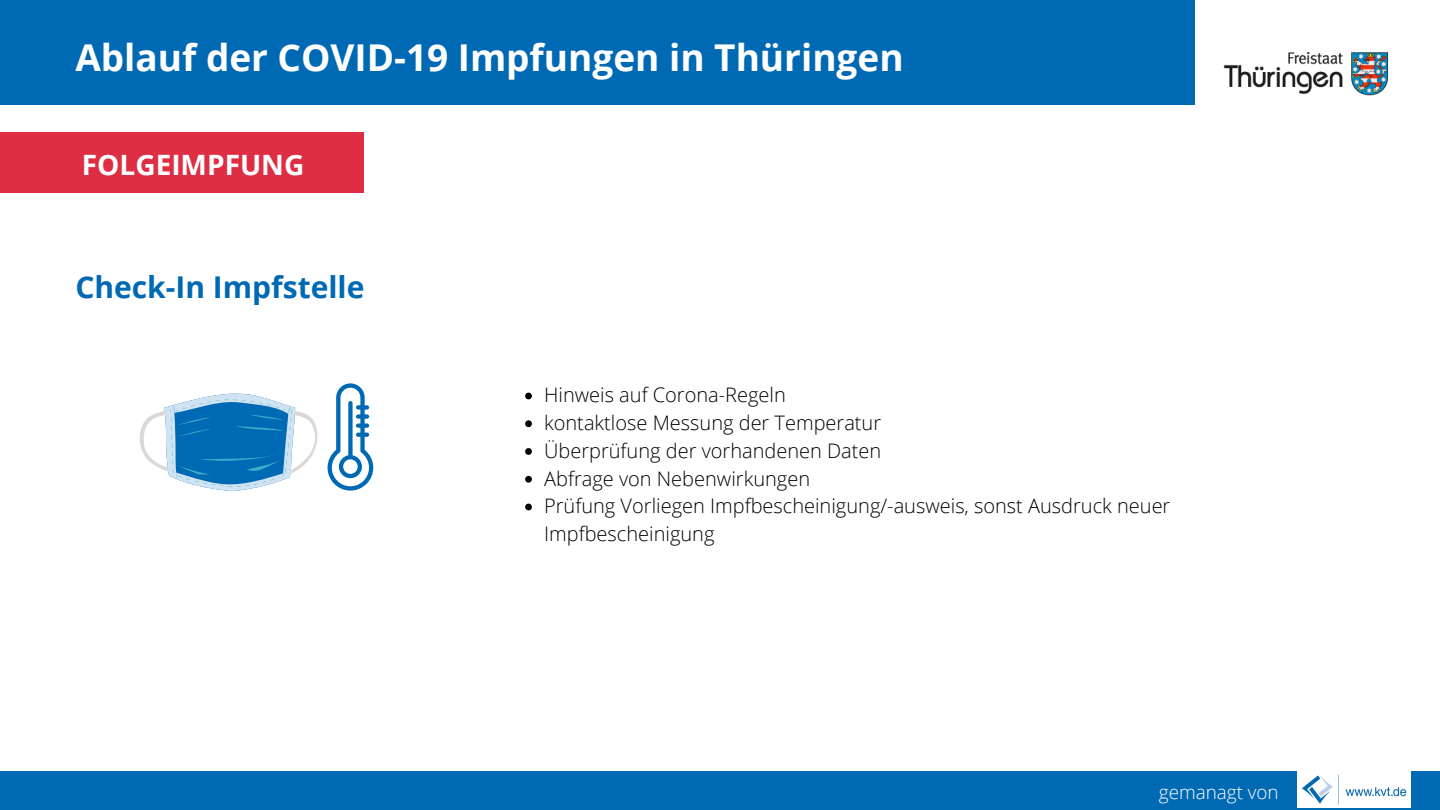
<style>
.page{position:relative;width:1440px;height:810px;background:#fff}
.page>*{position:absolute;margin:0;border:0;box-sizing:border-box;transform-origin:0 0}
.t1{font:700 37px "Open Sans";color:#fff}
.t2{font:700 30px "Open Sans";color:#0069b4}
.t3{font:700 28px "Open Sans";color:#fff}
.t4{font:300 20px/27.8px "Open Sans";color:#000}
.t5{font:300 18.9px "Open Sans";color:#fff}
</style>
<div class="page">
<div style="left:0;top:0;width:1194px;height:104px;background:#0069b4"></div>
<img style="left:1223px;top:52px;width:165px;height:44px">
<div style="left:0;top:771px;width:1440px;height:39px;background:#0069b4"></div>
<img style="left:1298px;top:772px;width:113px;height:36px">
<div style="left:0;top:132px;width:364px;height:60px;background:#dd2e44"></div>
<svg style="left:139px;top:394px;width:179px;height:97px"></svg>
<svg style="left:328px;top:383px;width:45px;height:108px"></svg>
<svg style="left:525px;top:393px;width:7px;height:6px"></svg>
<svg style="left:525px;top:420px;width:7px;height:7px"></svg>
<svg style="left:525px;top:448px;width:7px;height:7px"></svg>
<svg style="left:525px;top:476px;width:7px;height:7px"></svg>
<svg style="left:525px;top:504px;width:7px;height:6px"></svg>
<h1 class="t1" style="left:75px;top:31px;width:830px">Ablauf der COVID-19 Impfungen in Thüringen</h1>
<h3 class="t3" style="left:82px;top:145px;width:224px">FOLGEIMPFUNG</h3>
<h2 class="t2" style="left:75px;top:266px;width:291px">Check-In Impfstelle</h2>
<p class="t4" style="left:544px;top:381px;width:628px">Hinweis auf Corona-Regeln<br>kontaktlose Messung der Temperatur<br>Überprüfung der vorhandenen Daten<br>Abfrage von Nebenwirkungen<br>Prüfung Vorliegen Impfbescheinigung/-ausweis, sonst Ausdruck neuer Impfbescheinigung</p>
<p class="t5" style="left:1159px;top:779px;width:121px">gemanagt von</p>
</div>
